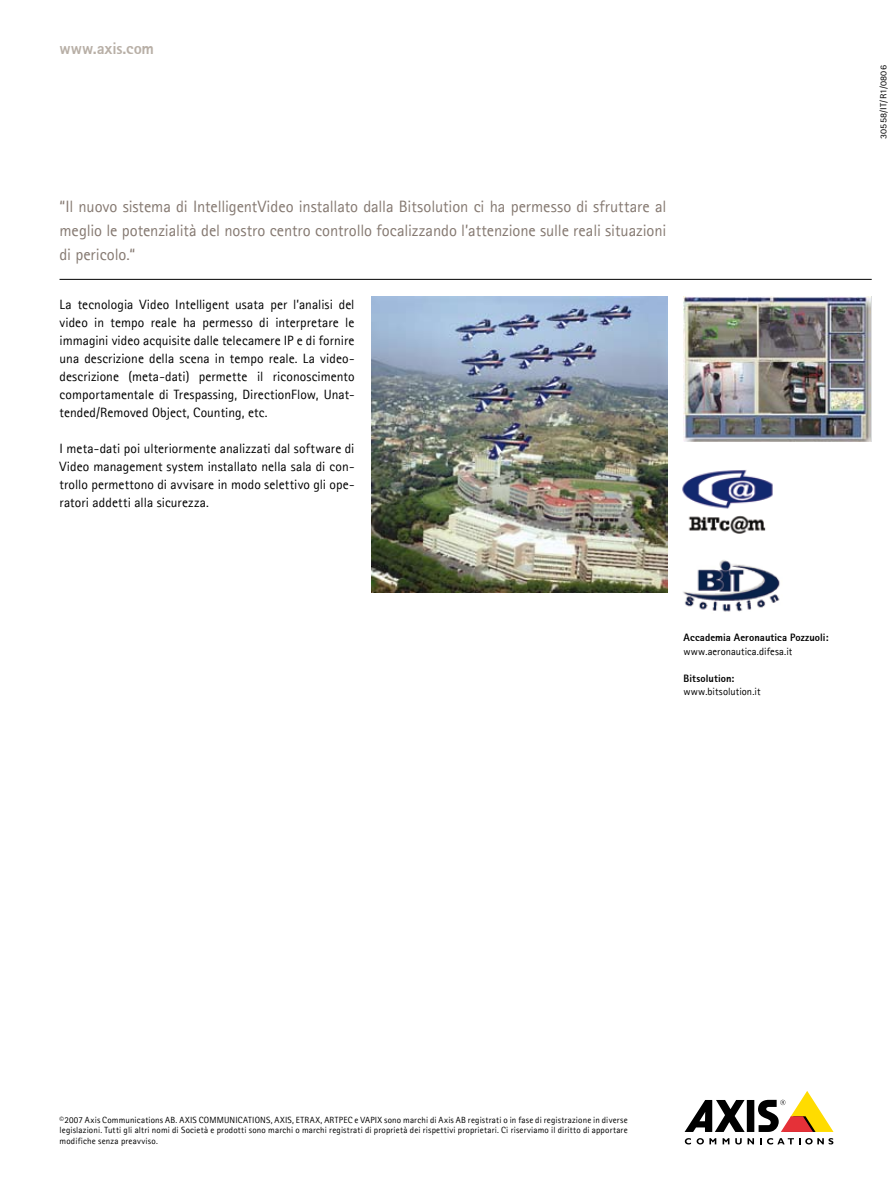
<style>
.page{position:relative;width:893px;height:1191px;background:#fff}
.page>*{position:absolute;margin:0;border:0;box-sizing:border-box;transform-origin:0 0}
.t1{font:16.5px/24px "Agfa Rotis Sans Serif";letter-spacing:-.005em;color:#857971;text-align:justify}
.t2{font:800 16.5px "Agfa Rotis Sans Serif";letter-spacing:-.005em;color:#b8afa6}
.t3{font:13.5px/18px "Agfa Rotis Sans Serif";letter-spacing:.005em;color:#000;text-align:justify}
.t4{font:10.5px "Agfa Rotis Sans Serif";letter-spacing:.005em;color:#000}
.t5{font:800 10.5px "Agfa Rotis Sans Serif";letter-spacing:.005em;color:#000}
.t6{font:9px/10.8px "Agfa Rotis Sans Serif";letter-spacing:.02em;color:#000;text-align:justify}
.t7{font:9px "Agfa Rotis Sans Serif";letter-spacing:.02em;color:#000;scale:1.12 1}
</style>
<div class="page">
<div style="left:747px;top:1100px;width:7px;height:32px;background:#000"></div>
<svg style="left:685px;top:1100px;width:60px;height:32px"></svg>
<svg style="left:758px;top:1091px;width:75px;height:41px"></svg>
<svg style="left:685px;top:1138px;width:6px;height:6px"></svg>
<svg style="left:697px;top:1138px;width:19px;height:6px"></svg>
<svg style="left:723px;top:1138px;width:6px;height:6px"></svg>
<svg style="left:735px;top:1138px;width:19px;height:6px"></svg>
<svg style="left:760px;top:1138px;width:73px;height:6px"></svg>
<hr style="left:60px;top:279px;width:812px;height:1px;background:#000">
<img style="left:684px;top:296px;width:186px;height:145px">
<img style="left:682px;top:470px;width:91px;height:64px">
<img style="left:683px;top:560px;width:97px;height:52px">
<img style="left:372px;top:296px;width:295px;height:296px">
<p class="t2" style="left:60px;top:38px;width:96px">www.axis.com</p>
<p class="t1" style="left:60px;top:194px;width:608px">“Il nuovo sistema di IntelligentVideo installato dalla Bitsolution ci ha permesso di sfruttare al meglio le potenzialità del nostro centro controllo focalizzando l’attenzione sulle reali situazioni di pericolo.“</p>
<p class="t3" style="left:60px;top:295px;width:297px">La tecnologia Video Intelligent usata per l’analisi del video in tempo reale ha permesso di interpretare le immagini video acquisite dalle telecamere IP e di fornire una descrizione della scena in tempo reale. La video&shy;descrizione (meta-dati) permette il riconoscimento comportamentale di Trespassing, DirectionFlow, Unat&shy;tended/Removed Object, Counting, etc.</p>
<p class="t3" style="left:60px;top:439px;width:296px">I meta-dati poi ulteriormente analizzati dal software di Video management system installato nella sala di con&shy;trollo permettono di avvisare in modo selettivo gli ope&shy;ratori addetti alla sicurezza.</p>
<p class="t5" style="left:684px;top:631px;width:146px">Accademia Aeronautica Pozzuoli:</p>
<p class="t4" style="left:684px;top:645px;width:110px">www.aeronautica.difesa.it</p>
<p class="t5" style="left:684px;top:671px;width:52px">Bitsolution:</p>
<p class="t4" style="left:684px;top:685px;width:79px">www.bitsolution.it</p>
<p class="t7" style="left:878px;top:139px;width:68px;rotate:-90deg">30558/IT/R1/0806</p>
<p class="t6" style="left:60px;top:1114px;width:570px">©2007 Axis Communications AB. AXIS COMMUNICATIONS, AXIS, ETRAX, ARTPEC e VAPIX sono marchi di Axis AB registrati o in fase di registrazione in diverse legislazioni. Tutti gli altri nomi di Società e prodotti sono marchi o marchi registrati di proprietà dei rispettivi proprietari. Ci riserviamo il diritto di apportare modifiche senza preavviso.</p>
</div>
